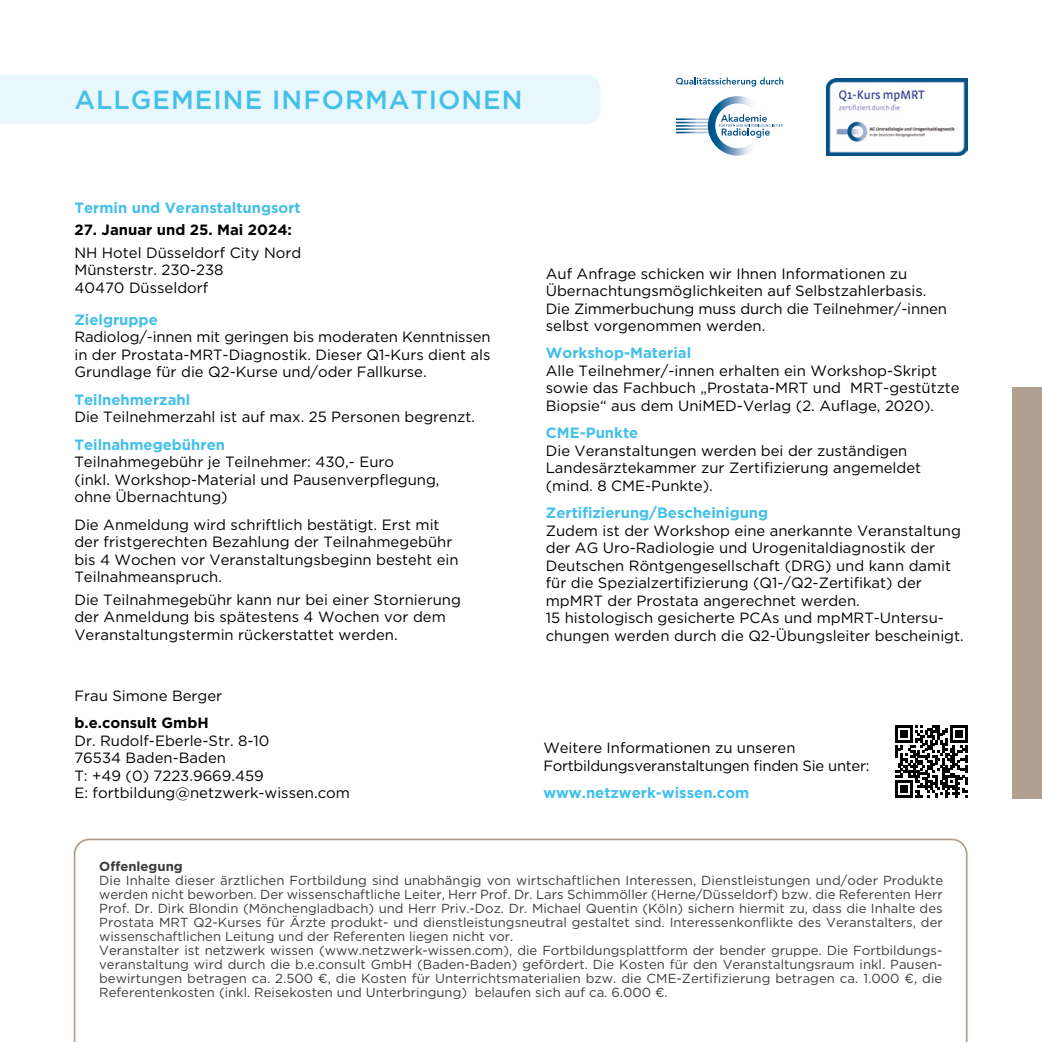
<style>
.page{position:relative;width:1042px;height:1042px;background:#fff}
.page>*{position:absolute;margin:0;border:0;box-sizing:border-box;transform-origin:0 0}
.t1{font:500 26.25px "Gotham";letter-spacing:.04em;color:#43c0ea}
.t2{font:14.88px/17.5px "Gotham";color:#000}
.t3{font:700 14.88px "Gotham";color:#43c0ea}
.t4{font:14.88px/17.5px "Gotham";letter-spacing:-.02em;color:#000}
.t5{font:700 14.88px "Gotham";color:#000}
.t6{font:700 14.88px "Gotham";color:#41c0ef}
.t7{font:13.12px/14px "Gotham";color:#3d3c3b}
.t8{font:700 13.12px "Gotham";color:#3d3c3b}
</style>
<div class="page">
<svg style="left:74px;top:838px;width:893px;height:204px"></svg>
<div style="left:1012px;top:387px;width:30px;height:412px;background:#afa091"></div>
<div style="left:0;top:74px;width:600px;height:50px;background:#e8f7fc"></div>
<img style="left:827px;top:78px;width:140px;height:78px">
<svg style="left:895px;top:725px;width:72px;height:72px"></svg>
<svg style="left:676px;top:96px;width:106px;height:60px"></svg>
<svg style="left:676px;top:77px;width:107px;height:10px"></svg>
<h1 class="t1" style="left:74px;top:83px;width:450px">ALLGEMEINE INFORMATIONEN</h1>
<p class="t3" style="left:74px;top:197px;width:228px">Termin und Veranstaltungsort</p>
<p class="t5" style="left:74px;top:220px;width:219px">27. Januar und 25. Mai 2024:</p>
<p class="t2" style="left:74px;top:243px;width:228px">NH Hotel Düsseldorf City Nord<br>Münsterstr. 230-238<br>40470 Düsseldorf</p>
<p class="t3" style="left:74px;top:310px;width:85px">Zielgruppe</p>
<p class="t2" style="left:74px;top:328px;width:417px;text-align:justify">Radiolog/-innen mit geringen bis moderaten Kenntnissen in der Prostata-MRT-Diagnostik. Dieser Q1-Kurs dient als Grundlage für die Q2-Kurse und/oder Fallkurse.</p>
<p class="t3" style="left:74px;top:390px;width:117px">Teilnehmerzahl</p>
<p class="t2" style="left:74px;top:408px;width:402px">Die Teilnehmerzahl ist auf max. 25 Personen begrenzt.</p>
<p class="t3" style="left:74px;top:435px;width:152px">Teilnahmegebühren</p>
<p class="t2" style="left:74px;top:453px;width:367px">Teilnahmegebühr je Teilnehmer: 430,- Euro<br>(inkl. Workshop-Material und Pausenverpflegung, ohne Übernachtung)</p>
<p class="t2" style="left:74px;top:515px;width:386px">Die Anmeldung wird schriftlich bestätigt. Erst mit der fristgerechten Bezahlung der Teilnahmegebühr bis 4 Wochen vor Veranstaltungsbeginn besteht ein Teilnahmeanspruch.</p>
<p class="t2" style="left:74px;top:590px;width:388px">Die Teilnahmegebühr kann nur bei einer Stornierung der Anmeldung bis spätestens 4 Wochen vor dem<br>Veranstaltungstermin rückerstattet werden.</p>
<p class="t2" style="left:546px;top:264px;width:402px">Auf Anfrage schicken wir Ihnen Informationen zu Übernachtungsmöglichkeiten auf Selbstzahlerbasis.<br>Die Zimmerbuchung muss durch die Teilnehmer/-innen selbst vorgenommen werden.</p>
<p class="t3" style="left:546px;top:343px;width:147px">Workshop-Material</p>
<p class="t2" style="left:546px;top:362px;width:415px">Alle Teilnehmer/-innen erhalten ein Workshop-Skript sowie das Fachbuch „Prostata-MRT und MRT-gestützte<br>Biopsie“ aus dem UniMED-Verlag (2. Auflage, 2020).</p>
<p class="t3" style="left:546px;top:423px;width:94px">CME-Punkte</p>
<p class="t2" style="left:546px;top:441px;width:377px">Die Veranstaltungen werden bei der zuständigen<br>Landesärztekammer zur Zertifizierung angemeldet (mind. 8 CME-Punkte).</p>
<p class="t3" style="left:546px;top:503px;width:224px">Zertifizierung/Bescheinigung</p>
<p class="t2" style="left:546px;top:521px;width:419px">Zudem ist der Workshop eine anerkannte Veranstaltung der AG Uro-Radiologie und Urogenitaldiagnostik der Deutschen Röntgengesellschaft (DRG) und kann damit für die Spezialzertifizierung (Q1-/Q2-Zertifikat) der mpMRT der Prostata angerechnet werden.<br>15 histologisch gesicherte PCAs und mpMRT-Untersu&shy;chungen werden durch die Q2-Übungsleiter bescheinigt.</p>
<p class="t2" style="left:74px;top:686px;width:149px">Frau Simone Berger</p>
<p class="t5" style="left:74px;top:713px;width:136px">b.e.consult GmbH</p>
<p class="t2" style="left:74px;top:731px;width:277px">Dr. Rudolf-Eberle-Str. 8-10<br>76534 Baden-Baden<br>T: +49 (0) 7223.9669.459<br>E: fortbildung@netzwerk-wissen.com</p>
<p class="t4" style="left:543px;top:739px;width:328px">Weitere Informationen zu unseren<br>Fortbildungsveranstaltungen finden Sie unter:</p>
<p class="t6" style="left:543px;top:783px;width:208px">www.netzwerk-wissen.com</p>
<p class="t8" style="left:99px;top:858px;width:85px">Offenlegung</p>
<p class="t7" style="left:99px;top:873px;width:845px">Die Inhalte dieser ärztlichen Fortbildung sind unabhängig von wirtschaftlichen Interessen, Dienstleistungen und/oder Produkte werden nicht beworben. Der wissenschaftliche Leiter, Herr Prof. Dr. Lars Schimmöller (Herne/Düsseldorf) bzw. die Referenten Herr Prof. Dr. Dirk Blondin (Mönchengladbach) und Herr Priv.-Doz. Dr. Michael Quentin (Köln) sichern hiermit zu, dass die Inhalte des Prostata MRT Q2-Kurses für Ärzte produkt- und dienstleistungsneutral gestaltet sind. Interessenkonflikte des Veranstalters, der wissenschaftlichen Leitung und der Referenten liegen nicht vor.<br>Veranstalter ist netzwerk wissen (www.netzwerk-wissen.com), die Fortbildungsplattform der bender gruppe. Die Fortbildungs&shy;veranstaltung wird durch die b.e.consult GmbH (Baden-Baden) gefördert. Die Kosten für den Veranstaltungsraum inkl. Pausen&shy;bewirtungen betragen ca. 2.500 €, die Kosten für Unterrichtsmaterialien bzw. die CME-Zertifizierung betragen ca. 1.000 €, die Referentenkosten (inkl. Reisekosten und Unterbringung) belaufen sich auf ca. 6.000 €.</p>
</div>
